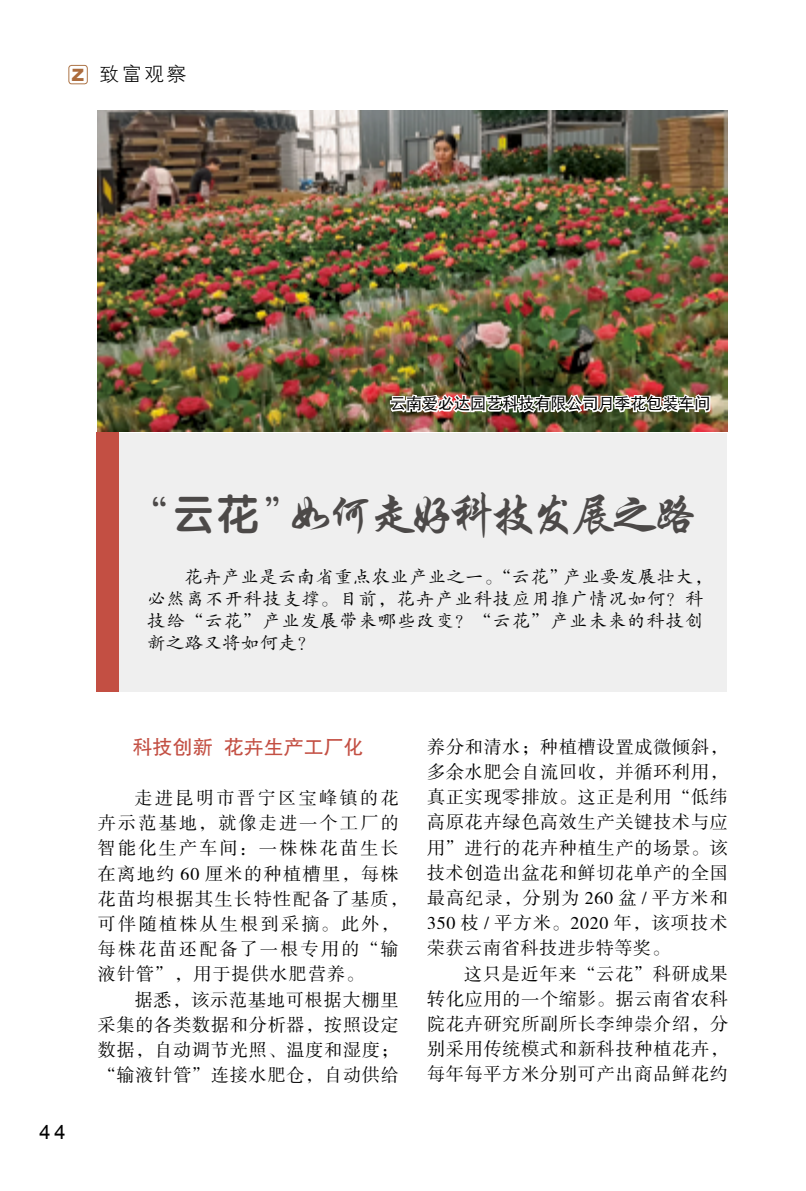
<style>
.page{position:relative;width:806px;height:1191px;background:#fff}
.page>*{position:absolute;margin:0;border:0;box-sizing:border-box;transform-origin:0 0}
.t1{font:48px "ST Xingkai";letter-spacing:-.16em;color:#4c4948}
.t2{font:20px "FZHTK GBK1 0";color:#c34f43}
.t3{font:20px "FZXH1 JW GB1 0";color:#000}
.t4{font:20px "Arial";color:#000}
.t5{font:18px/25.2px "FZSSK GBK1 0";letter-spacing:.05em;color:#000;text-align:justify}
.t6{font:18px/25.2px "FZSSK GBK1 0";letter-spacing:.125em;color:#000}
.t7{font:18px/22px "FZKTK GBK1 0";letter-spacing:.07em;color:#000}
.t8{font:16px "Sim Hei";color:#000}
.s1{font-family:"Arial";font-weight:900;font-size:17px;color:#ac6c3d}
.s2{font-family:"FZY4 K GBK1 0";font-size:42px}
</style>
<div class="page">
<div style="left:68px;top:65px;width:20px;height:19px;border:1px solid #ad7447;border-radius:3px"></div>
<div style="left:96px;top:434px;width:630px;height:258px;background:#efefef"></div>
<div style="left:96px;top:432px;width:23px;height:260px;background:#c34f43"></div>
<img style="left:98px;top:111px;width:629px;height:320px">
<img style="left:387px;top:233px;width:325px;height:201px">
<p class="t3" style="left:72px;top:63px;width:116px"><span class="s1">Z</span> 致富观察</p>
<p class="t8" style="left:390px;top:395px;width:322px">云南爱必达园艺科技有限公司月季花包装车间</p>
<h1 class="t1" style="left:128px;top:490px;width:571px"><span class="s2">“ 云花 ”</span>如何走好科技发展之路</h1>
<p class="t7" style="left:147px;top:566px;width:566px;text-indent:37px">花卉产业是云南省重点农业产业之一。“云花”产业要发展壮大，必然离不开科技支撑。目前，花卉产业科技应用推广情况如何？科技给“云花”产业发展带来哪些改变？“云花”产业未来的科技创新之路又将如何走？</p>
<p class="t4" style="left:39px;top:1118px;width:28px">44</p>
<p class="t2" style="left:132px;top:736px;width:233px">科技创新 花卉生产工厂化</p>
<p class="t6" style="left:98px;top:786px;width:311px;text-indent:37px">走进昆明市晋宁区宝峰镇的花卉示范基地，就像走进一个工厂的智能化生产车间：一株株花苗生长在离地约 60 厘米的种植槽里，每株花苗均根据其生长特性配备了基质，可伴随植株从生根到采摘。此外，每株花苗还配备了一根专用的“输液针管”，用于提供水肥营养。</p>
<p class="t5" style="left:98px;top:987px;width:302px;text-indent:37px">据悉，该示范基地可根据大棚里采集的各类数据和分析器，按照设定数据，自动调节光照、温度和湿度；“输液针管”连接水肥仓，自动供给</p>
<p class="t5" style="left:427px;top:735px;width:302px">养分和清水；种植槽设置成微倾斜，多余水肥会自流回收，并循环利用，真正实现零排放。这正是利用“低纬高原花卉绿色高效生产关键技术与应用”进行的花卉种植生产的场景。该技术创造出盆花和鲜切花单产的全国最高纪录，分别为 260 盆 / 平方米和350 枝 / 平方米。2020 年，该项技术荣获云南省科技进步特等奖。</p>
<p class="t5" style="left:427px;top:961px;width:302px;text-indent:37px">这只是近年来“云花”科研成果转化应用的一个缩影。据云南省农科院花卉研究所副所长李绅崇介绍，分别采用传统模式和新科技种植花卉，每年每平方米分别可产出商品鲜花约</p>
</div>
